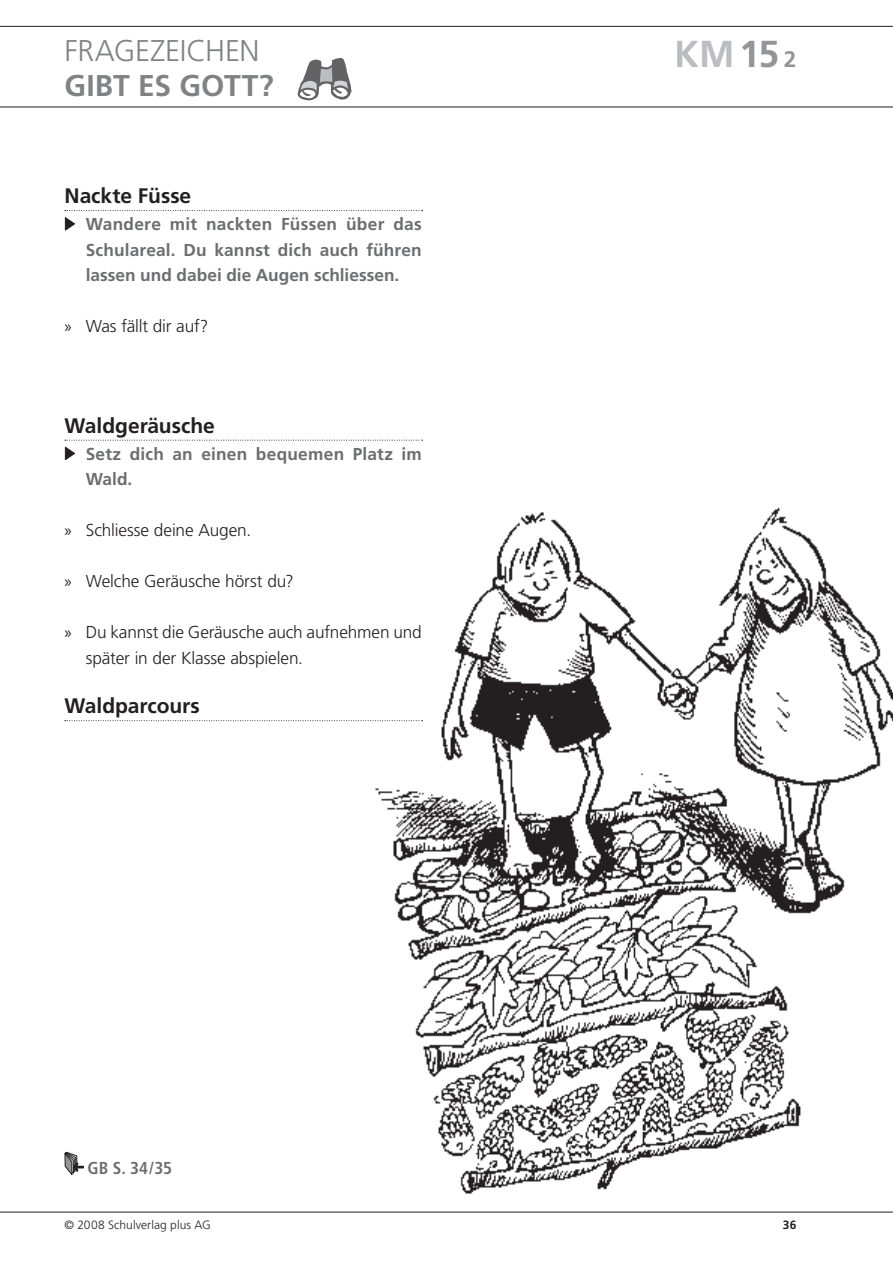
<style>
.page{position:relative;width:893px;height:1263px;background:#fff}
.page>*{position:absolute;margin:0;border:0;box-sizing:border-box;transform-origin:0 0}
.t1{font:700 37.5px "Frutiger";color:#bcbdc0}
.t2{font:300 30px "Frutiger";letter-spacing:-.01em;color:#808285}
.t3{font:700 30px "Frutiger";color:#808285}
.t4{font:700 21px "Frutiger";letter-spacing:-.005em;color:#231f20}
.t5{font:700 17.25px/25.5px "Frutiger";letter-spacing:.01em;color:#6c6d70;text-align:justify}
.t6{font:300 17.25px/25.5px "Frutiger";letter-spacing:-.01em;color:#231f20}
.t7{font:700 condensed 17.25px "Frutiger";color:#6c6d70}
.t8{font:300 12px "Frutiger";letter-spacing:.005em;color:#231f20}
.t9{font:700 12px "Frutiger";color:#231f20}
.s1{font-family:"Myriad Pro";font-weight:400}
.s2{color:#939598}
.s3{font-size:22.5px;color:#939598}
</style>
<div class="page">
<hr style="left:0;top:107px;width:892px;height:1px;background:#231f20">
<hr style="left:0;top:26px;width:892px;height:1px;background:#231f20">
<svg style="left:297px;top:58px;width:54px;height:43px"></svg>
<hr style="left:0;top:1212px;width:892px;height:1px;background:#231f20">
<svg style="left:65px;top:210px;width:357px;height:1px"></svg>
<svg style="left:65px;top:720px;width:289px;height:1px"></svg>
<svg style="left:65px;top:217px;width:10px;height:14px"></svg>
<svg style="left:65px;top:440px;width:357px;height:20px"></svg>
<svg style="left:64px;top:1152px;width:19px;height:23px"></svg>
<img style="left:354px;top:507px;width:538px;height:706px">
<h2 class="t2" style="left:64px;top:34px;width:196px">FRAGEZEICHEN</h2>
<h2 class="t3" style="left:64px;top:68px;width:211px">GIBT ES GOTT?</h2>
<p class="t4" style="left:64px;top:184px;width:128px">Nackte Füsse</p>
<p class="t5" style="left:86px;top:211px;width:337px">Wandere mit nackten Füssen über das Schulareal. Du kannst dich auch führen lassen und dabei die Augen schliessen.</p>
<p class="t6" style="left:64px;top:313px;width:145px"><span class="s1">»</span> Was fällt dir auf?</p>
<p class="t4" style="left:64px;top:413px;width:152px">Waldgeräusche</p>
<p class="t5" style="left:86px;top:441px;width:337px">Setz dich an einen bequemen Platz im<br>Wald.</p>
<p class="t6" style="left:64px;top:517px;width:188px"><span class="s1">»</span> Schliesse deine Augen.</p>
<p class="t6" style="left:64px;top:568px;width:230px"><span class="s1">»</span> Welche Geräusche hörst du?</p>
<p class="t6" style="left:86px;top:619px;width:337px;text-indent:-21px"><span class="s1">»</span> Du kannst die Geräusche auch aufnehmen und später in der Klasse abspielen.</p>
<p class="t4" style="left:64px;top:694px;width:137px">Waldparcours</p>
<p class="t7" style="left:87px;top:1157px;width:86px">GB S. 34/35</p>
<p class="t8" style="left:64px;top:1218px;width:148px">© 2008 Schulverlag plus AG</p>
<h1 class="t1" style="left:674px;top:31px;width:124px">KM<span class="s2">15</span> <span class="s3">2</span></h1>
<p class="t9" style="left:782px;top:1218px;width:15px">36</p>
</div>
